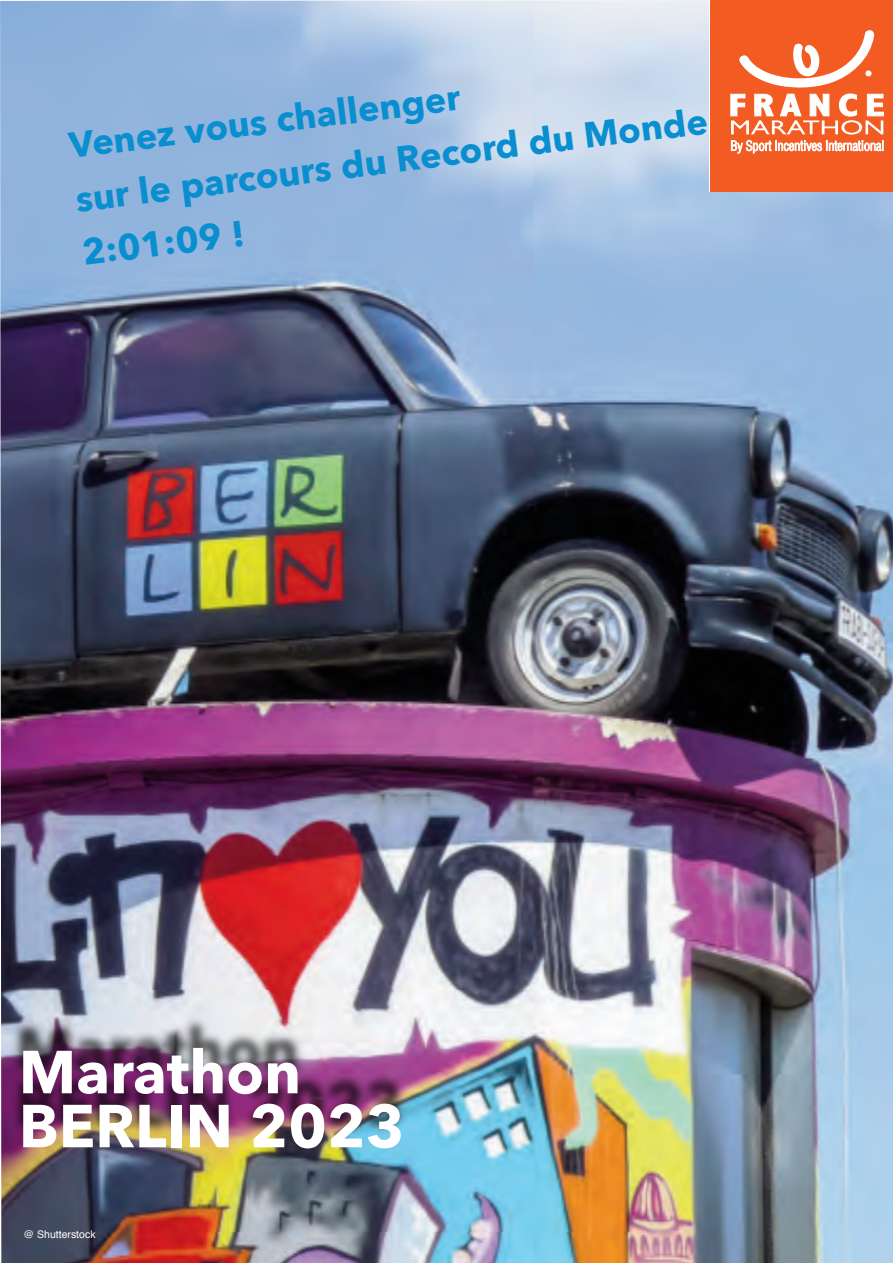
<style>
.page{position:relative;width:893px;height:1263px;background:#fff}
.page>*{position:absolute;margin:0;border:0;box-sizing:border-box;transform-origin:0 0}
.t1{font:700 60px/54px "Avenir Next";color:#fff}
.t2{font:700 36px/54.3px "Avenir Next";color:#098ecf}
.t3{font:300 condensed 13.35px "Helvetica";color:#fff}
.t4{font:10.5px "Helvetica";color:#fff}
</style>
<div class="page">
<img style="left:0;top:0;width:893px;height:1263px">
<div style="left:710px;top:0;width:183px;height:191px;background:#f25b21"></div>
<svg style="left:730px;top:30px;width:154px;height:105px"></svg>
<img style="left:0;top:990px;width:647px;height:241px">
<p class="t2" style="left:66px;top:119px;width:395px;rotate:-7deg">Venez vous challenger</p>
<p class="t2" style="left:73px;top:173px;width:638px;rotate:-7deg">sur le parcours du Record du Monde<br>2:01:09 !</p>
<p class="t3" style="left:731px;top:141px;width:156px">By Sport Incentives International</p>
<p class="t1" style="left:19px;top:1047px;width:387px">Marathon<br>BERLIN 2023</p>
<p class="t4" style="left:23px;top:1229px;width:74px">@ Shutterstock</p>
</div>
